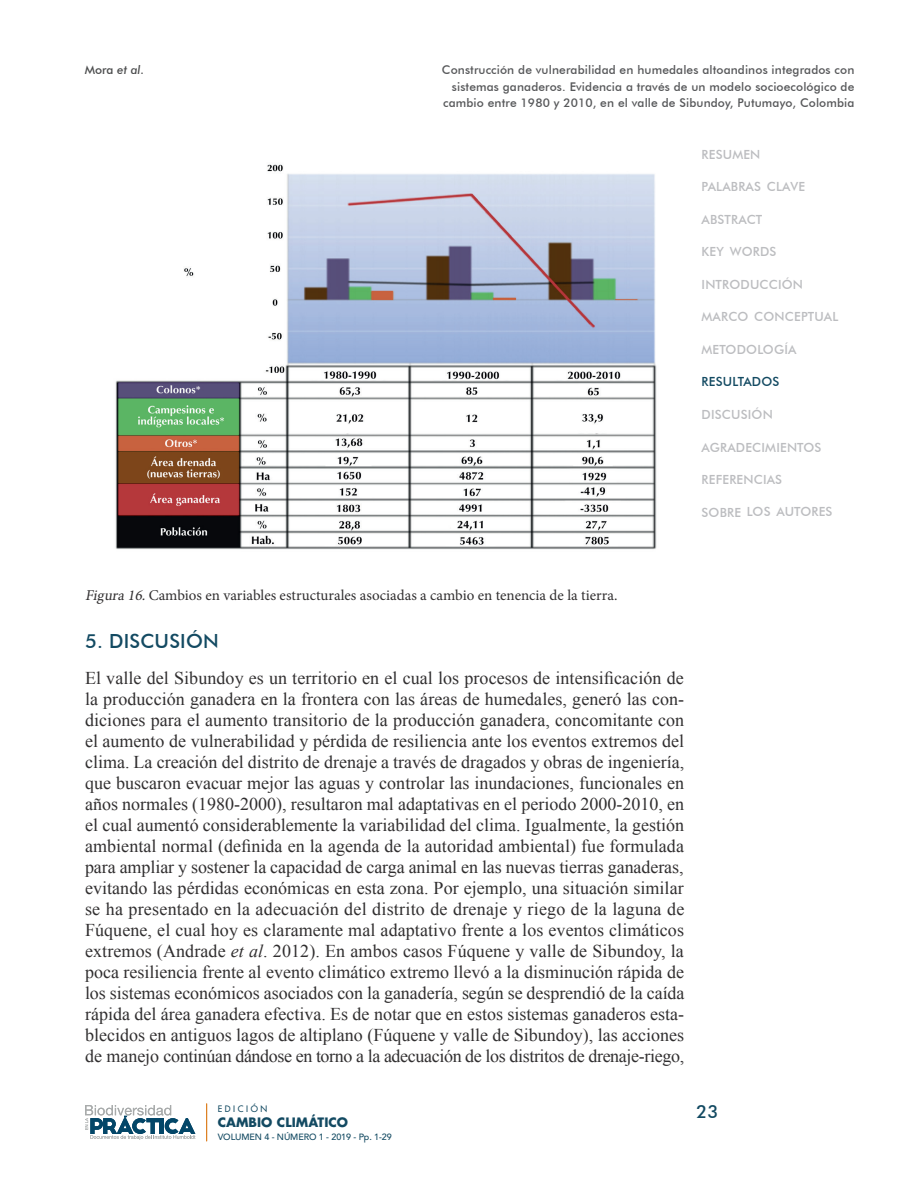
<style>
.page{position:relative;width:918px;height:1188px;background:#fff}
.page>*{position:absolute;margin:0;border:0;box-sizing:border-box;transform-origin:0 0}
.t1{font:500 19.5px "Futura BT";letter-spacing:.01em;color:#134a62}
.t2{font:18px/21px "Times New Roman";letter-spacing:-.02em;color:#312f30;text-align:justify}
.t3{font:500 18px "Futura BT";color:#134a62}
.t4{font:15px "Minion Pro";color:#312f30}
.t5{font:500 12.6px "Futura BT";letter-spacing:.015em;color:#bcbdc0}
.t6{font:700 12.6px "Futura Std";letter-spacing:.005em;color:#134a62}
.t7{font:500 12.6px "Futura BT";letter-spacing:.015em;color:#134a62}
.t8{font:500 12px/16.5px "Futura BT";letter-spacing:.01em;color:#57585a;text-align:right}
.t9{font:italic 500 12px "Futura BT";color:#4b4c4d}
.t10{font:500 9px "Avenir LT Std";letter-spacing:-.01em;color:#134a62}
.t11{font:500 8.7px "Futura Std";letter-spacing:.3em;color:#134a62}
.s1{font-style:normal}
.s2{font-style:italic}
</style>
<div class="page">
<svg style="left:85px;top:1105px;width:110px;height:35px"></svg>
<hr style="left:206px;top:1104px;width:1px;height:37px;background:#dd8125">
<img style="left:115px;top:164px;width:542px;height:385px">
<p class="t9" style="left:85px;top:62px;width:61px"><span class="s1">Mora</span> et al.</p>
<p class="t8" style="left:442px;top:61px;width:414px">Construcción de vulnerabilidad en humedales altoandinos integrados con sistemas ganaderos. Evidencia a través de un modelo socioecológico de cambio entre 1980 y 2010, en el valle de Sibundoy, Putumayo, Colombia</p>
<p class="t5" style="left:702px;top:147px;width:60px">RESUMEN</p>
<p class="t5" style="left:702px;top:179px;width:105px">PALABRAS CLAVE</p>
<p class="t5" style="left:702px;top:212px;width:62px">ABSTRACT</p>
<p class="t5" style="left:702px;top:244px;width:76px">KEY WORDS</p>
<p class="t5" style="left:702px;top:277px;width:103px">INTRODUCCIÓN</p>
<p class="t5" style="left:702px;top:309px;width:138px">MARCO CONCEPTUAL</p>
<p class="t5" style="left:702px;top:342px;width:96px">METODOLOGÍA</p>
<p class="t7" style="left:702px;top:374px;width:79px">RESULTADOS</p>
<p class="t5" style="left:702px;top:407px;width:73px">DISCUSIÓN</p>
<p class="t5" style="left:702px;top:439px;width:121px">AGRADECIMIENTOS</p>
<p class="t5" style="left:702px;top:472px;width:82px">REFERENCIAS</p>
<p class="t5" style="left:702px;top:504px;width:132px">SOBRE LOS AUTORES</p>
<p class="t4" style="left:85px;top:585px;width:534px"><span class="s2">Figura16.</span>Cambios en variables estructurales asociadas a cambio en tenencia de la tierra.</p>
<p class="t1" style="left:85px;top:629px;width:135px">5. DISCUSIÓN</p>
<p class="t2" style="left:85px;top:667px;width:601px">El valle del Sibundoy es un territorio en el cual los procesos de intensificación de la producción ganadera en la frontera con las áreas de humedales, generó las con&shy;diciones para el aumento transitorio de la producción ganadera, concomitante con el aumento de vulnerabilidad y pérdida de resiliencia ante los eventos extremos del clima. La creación del distrito de drenaje a través de dragados y obras de ingeniería, que buscaron evacuar mejor las aguas y controlar las inundaciones, funcionales en años normales (1980-2000), resultaron mal adaptativas en el periodo 2000-2010, en el cual aumentó considerablemente la variabilidad del clima. Igualmente, la gestión ambiental normal (definida en la agenda de la autoridad ambiental) fue formulada para ampliar y sostener la capacidad de carga animal en las nuevas tierras ganaderas, evitando las pérdidas económicas en esta zona. Por ejemplo, una situación similar se ha presentado en la adecuación del distrito de drenaje y riego de la laguna de Fúquene, el cual hoy es claramente mal adaptativo frente a los eventos climáticos extremos (Andrade <span class="s2">et al</span>. 2012). En ambos casos Fúquene y valle de Sibundoy, la poca resiliencia frente al evento climático extremo llevó a la disminución rápida de los sistemas económicos asociados con la ganadería, según se desprendió de la caída rápida del área ganadera efectiva. Es de notar que en estos sistemas ganaderos esta&shy;blecidos en antiguos lagos de altiplano (Fúquene y valle de Sibundoy), las acciones de manejo continúan dándose en torno a la adecuación de los distritos de drenaje-riego,</p>
<p class="t11" style="left:218px;top:1103px;width:51px">EDICIÓN</p>
<p class="t6" style="left:218px;top:1114px;width:132px">CAMBIO CLIMÁTICO</p>
<p class="t10" style="left:218px;top:1131px;width:176px">VOLUMEN 4 - NÚMERO 1 - 2019 - Pp. 1-29</p>
<p class="t3" style="left:696px;top:1101px;width:23px">23</p>
</div>
